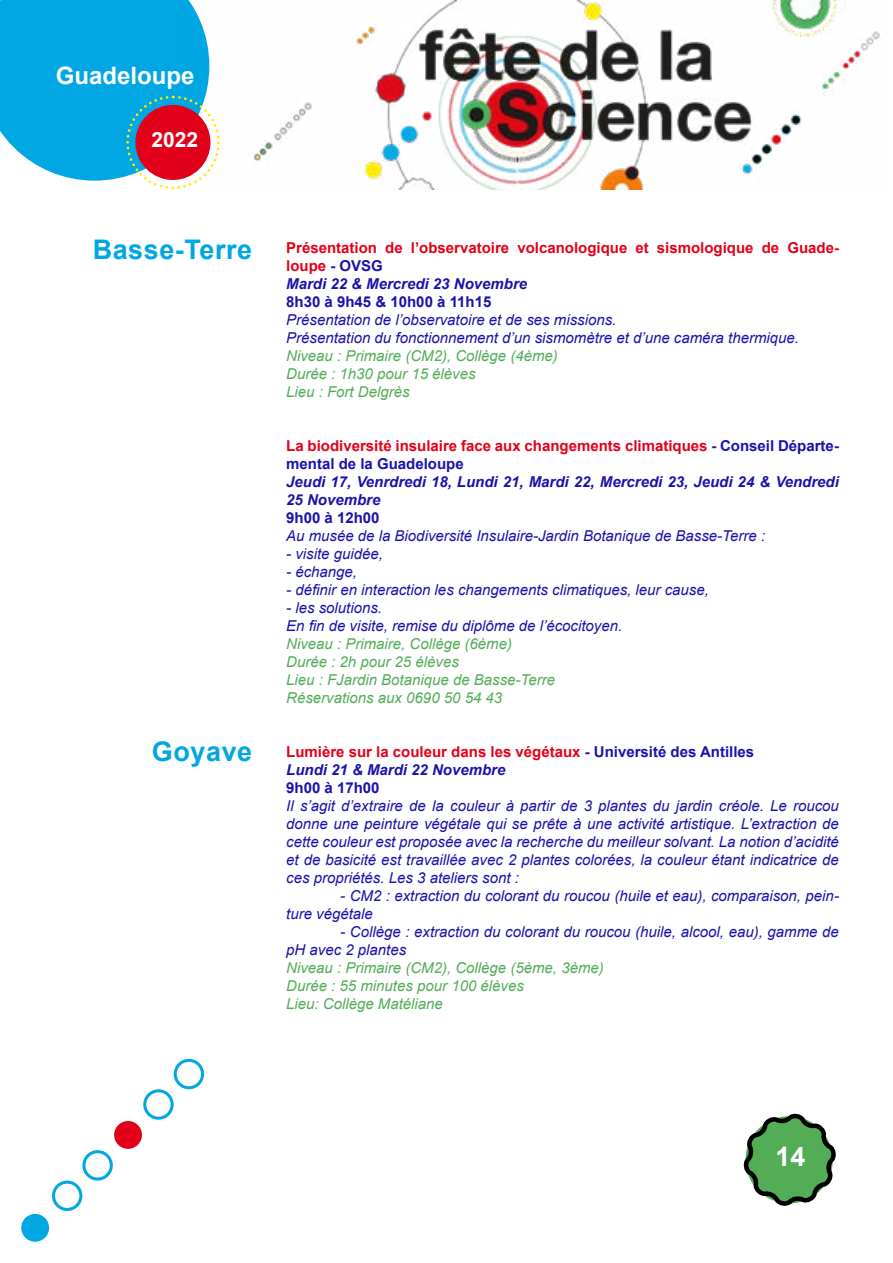
<style>
.page{position:relative;width:893px;height:1263px;background:#fff}
.page>*{position:absolute;margin:0;border:0;box-sizing:border-box;transform-origin:0 0}
.t1{font:700 27px "Arial";letter-spacing:.02em;color:#00a7e3}
.t2{font:700 27px "Arial";color:#fff}
.t3{font:700 24px "Arial";color:#fff}
.t4{font:700 21px "Arial";color:#fff}
.t5{font:italic 15px/18px "Arial";color:#1a13aa}
.t6{font:italic 15px/18px "Arial";color:#53ad57}
.t7{font:700 15px/18px "Arial";color:#e2001a}
.t8{font:italic 700 15px/18px "Arial";color:#1a13aa}
.t9{font:700 15px "Arial";color:#1a13aa}
.s1{color:#1a13aa}
.s2{font-style:italic;color:#1a13aa}
</style>
<div class="page">
<div style="left:21px;top:1214px;width:28px;height:28px;background:#00a7e3;border-radius:50%"></div>
<svg style="left:52px;top:1058px;width:153px;height:153px"></svg>
<svg style="left:744px;top:1114px;width:91px;height:92px"></svg>
<svg style="left:0;top:0;width:189px;height:189px;background:#29a3d6"></svg>
<img style="left:175px;top:1px;width:705px;height:188px">
<h2 class="t3" style="left:56px;top:59px;width:140px">Guadeloupe</h2>
<h3 class="t4" style="left:152px;top:125px;width:48px">2022</h3>
<h1 class="t1" style="left:93px;top:230px;width:161px">Basse-Terre</h1>
<h1 class="t1" style="left:152px;top:733px;width:102px">Goyave</h1>
<p class="t7" style="left:286px;top:238px;width:554px">Présentation de l’observatoire volcanologique et sismologique de Guade&shy;loupe <span class="s1">- OVSG<br></span><span class="s2">Mardi 22 &amp; Mercredi 23 Novembre</span></p>
<p class="t9" style="left:286px;top:291px;width:207px">8h30 à 9h45 &amp; 10h00 à 11h15</p>
<p class="t5" style="left:286px;top:311px;width:514px">Présentation de l’observatoire et de ses missions.<br>Présentation du fonctionnement d’un sismomètre et d’une caméra thermique.</p>
<p class="t6" style="left:286px;top:347px;width:273px">Niveau : Primaire (CM2), Collège (4ème)<br>Durée : 1h30 pour 15 élèves<br>Lieu : Fort Delgrès</p>
<p class="t7" style="left:286px;top:436px;width:554px">La biodiversité insulaire face aux changements climatiques <span class="s1">- Conseil Départe&shy;mental de la Guadeloupe</span></p>
<p class="t8" style="left:286px;top:473px;width:554px">Jeudi 17, Venrdredi 18, Lundi 21, Mardi 22, Mercredi 23, Jeudi 24 &amp; Vendredi<br>25 Novembre</p>
<p class="t9" style="left:286px;top:507px;width:95px">9h00 à 12h00</p>
<p class="t5" style="left:286px;top:527px;width:480px">Au musée de la Biodiversité Insulaire-Jardin Botanique de Basse-Terre :</p>
<p class="t5" style="left:286px;top:545px;width:98px">- visite guidée,</p>
<p class="t5" style="left:286px;top:563px;width:72px">- échange,</p>
<p class="t5" style="left:286px;top:581px;width:424px">- définir en interaction les changements climatiques, leur cause,</p>
<p class="t5" style="left:286px;top:599px;width:337px">- les solutions.<br>En fin de visite, remise du diplôme de l’écocitoyen.</p>
<p class="t6" style="left:286px;top:635px;width:270px">Niveau : Primaire, Collège (6ème)<br>Durée : 2h pour 25 élèves<br>Lieu : FJardin Botanique de Basse-Terre<br>Réservations aux 0690 50 54 43</p>
<p class="t7" style="left:286px;top:742px;width:469px">Lumière sur la couleur dans les végétaux <span class="s1">- Université des Antilles<br></span><span class="s2">Lundi 21 &amp; Mardi 22 Novembre</span></p>
<p class="t9" style="left:286px;top:777px;width:95px">9h00 à 17h00</p>
<p class="t5" style="left:286px;top:797px;width:554px;text-align:justify">Il s’agit d’extraire de la couleur à partir de 3 plantes du jardin créole. Le roucou donne une peinture végétale qui se prête à une activité artistique. L’extraction de cette couleur est proposée avec la recherche du meilleur solvant. La notion d’acidité et de basicité est travaillée avec 2 plantes colorées, la couleur étant indicatrice de ces propriétés. Les 3 ateliers sont :</p>
<p class="t5" style="left:286px;top:887px;width:554px;text-indent:54px">- CM2 : extraction du colorant du roucou (huile et eau), comparaison, pein&shy;ture végétale</p>
<p class="t5" style="left:286px;top:923px;width:554px;text-indent:54px">- Collège : extraction du colorant du roucou (huile, alcool, eau), gamme de pH avec 2 plantes</p>
<p class="t6" style="left:286px;top:959px;width:319px">Niveau : Primaire (CM2), Collège (5ème, 3ème)<br>Durée : 55 minutes pour 100 élèves<br>Lieu: Collège Matéliane</p>
<h1 class="t2" style="left:775px;top:1138px;width:32px">14</h1>
</div>
